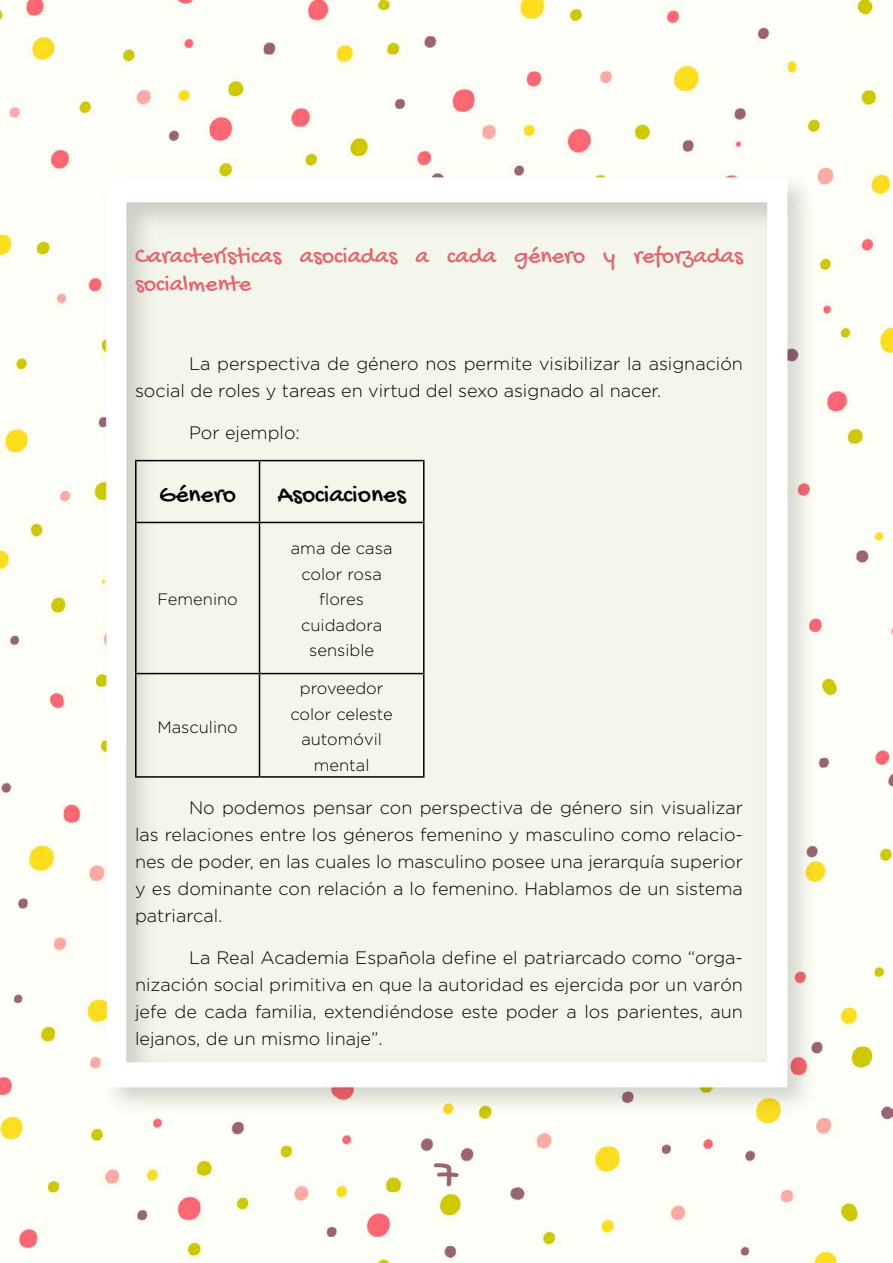
<style>
.page{position:relative;width:893px;height:1263px;background:#fff}
.page>*{position:absolute;margin:0;border:0;box-sizing:border-box;transform-origin:0 0}
.t1{font:43.5px "Gochi Hand";color:#9a6477}
.t2{font:25.5px "Gochi Hand";color:#000}
.t3{font:24px/28.8px "Gochi Hand";color:#e16771}
.t4{font:300 18px/27px "Gotham";color:#000;text-align:justify}
.t5{font:300 16.5px/25.5px "Gotham";color:#000;text-align:center}
</style>
<div class="page">
<img style="left:0;top:0;width:893px;height:1263px">
<hr style="left:135px;top:460px;width:125px;height:1px;background:#000">
<hr style="left:135px;top:461px;width:1px;height:61px;background:#000">
<hr style="left:260px;top:460px;width:164px;height:1px;background:#000">
<hr style="left:259px;top:461px;width:1px;height:61px;background:#000">
<hr style="left:423px;top:461px;width:1px;height:61px;background:#000">
<hr style="left:135px;top:673px;width:125px;height:1px;background:#000">
<hr style="left:260px;top:673px;width:164px;height:1px;background:#000">
<hr style="left:135px;top:522px;width:125px;height:1px;background:#000">
<hr style="left:135px;top:523px;width:1px;height:150px;background:#000">
<hr style="left:260px;top:522px;width:164px;height:1px;background:#000">
<hr style="left:259px;top:523px;width:1px;height:150px;background:#000">
<hr style="left:423px;top:523px;width:1px;height:150px;background:#000">
<hr style="left:135px;top:674px;width:1px;height:102px;background:#000">
<hr style="left:259px;top:674px;width:1px;height:102px;background:#000">
<hr style="left:423px;top:674px;width:1px;height:102px;background:#000">
<hr style="left:135px;top:776px;width:125px;height:2px;background:#000">
<hr style="left:260px;top:776px;width:164px;height:2px;background:#000">
<p class="t3" style="left:135px;top:243px;width:609px">Características asociadas a cada género y reforzadas socialmente</p>
<p class="t4" style="left:135px;top:350px;width:609px;text-indent:54px">La perspectiva de género nos permite visibilizar la asignación social de roles y tareas en virtud del sexo asignado al nacer.</p>
<p class="t4" style="left:189px;top:419px;width:112px">Por ejemplo:</p>
<p class="t2" style="left:159px;top:482px;width:78px">Género</p>
<p class="t2" style="left:278px;top:482px;width:130px">Asociaciones</p>
<p class="t5" style="left:157px;top:587px;width:82px">Femenino</p>
<p class="t5" style="left:291px;top:536px;width:103px">ama de casa color rosa flores cuidadora sensible</p>
<p class="t5" style="left:300px;top:676px;width:85px">proveedor</p>
<p class="t5" style="left:290px;top:701px;width:104px">color celeste</p>
<p class="t5" style="left:301px;top:727px;width:82px">automóvil</p>
<p class="t5" style="left:314px;top:752px;width:57px">mental</p>
<p class="t4" style="left:135px;top:793px;width:609px;text-indent:54px">No podemos pensar con perspectiva de género sin visualizar las relaciones entre los géneros femenino y masculino como relacio&shy;nes de poder, en las cuales lo masculino posee una jerarquía superior y es dominante con relación a lo femenino. Hablamos de un sistema patriarcal.</p>
<p class="t4" style="left:135px;top:943px;width:609px;text-indent:54px">La Real Academia Española define el patriarcado como “orga&shy;nización social primitiva en que la autoridad es ejercida por un varón jefe de cada familia, extendiéndose este poder a los parientes, aun lejanos, de un mismo linaje”.</p>
<p class="t5" style="left:157px;top:714px;width:82px">Masculino</p>
<h1 class="t1" style="left:435px;top:1151px;width:24px">7</h1>
</div>
